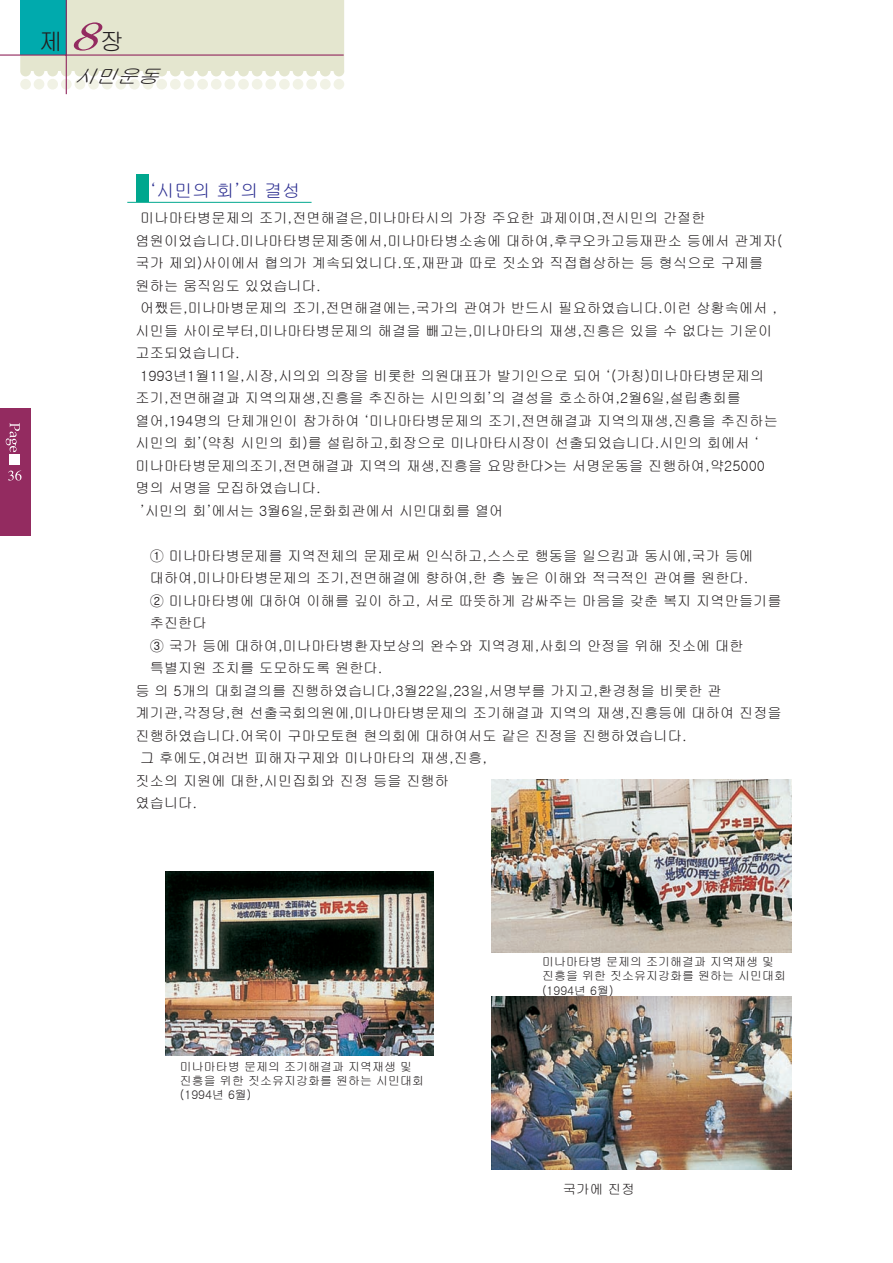
<style>
.page{position:relative;width:893px;height:1263px;background:#fff}
.page>*{position:absolute;margin:0;border:0;box-sizing:border-box;transform-origin:0 0}
.t1{font:24px "Gulim";color:#231f20}
.t2{font:italic 19.05px "Gulim";color:#231f20;scale:1.1 1}
.t3{font:18px "Gulim";color:#2e3092}
.t4{font:14.25px "Gulim";color:#231f20}
.t5{font:13.5px "Gulim";color:#231f20}
.t6{font:12px/14.4px "Gulim";color:#231f20}
</style>
<div class="page">
<div style="left:0;top:409px;width:31px;height:127px;background:#932b60"></div>
<svg style="left:6px;top:423px;width:14px;height:29px"></svg>
<div style="left:9px;top:454px;width:11px;height:10px;background:#fff"></div>
<svg style="left:8px;top:471px;width:13px;height:10px"></svg>
<div style="left:333px;top:79px;width:11px;height:11px;background:#f1f2e5;border-radius:50%"></div>
<div style="left:320px;top:79px;width:10px;height:11px;background:#f1f2e5;border-radius:50%"></div>
<div style="left:306px;top:79px;width:11px;height:11px;background:#f1f2e5;border-radius:50%"></div>
<div style="left:293px;top:79px;width:10px;height:11px;background:#f1f2e5;border-radius:50%"></div>
<div style="left:279px;top:79px;width:11px;height:11px;background:#f1f2e5;border-radius:50%"></div>
<div style="left:265px;top:79px;width:11px;height:11px;background:#f1f2e5;border-radius:50%"></div>
<div style="left:252px;top:79px;width:10px;height:11px;background:#f1f2e5;border-radius:50%"></div>
<div style="left:238px;top:79px;width:11px;height:11px;background:#f1f2e5;border-radius:50%"></div>
<div style="left:224px;top:79px;width:11px;height:11px;background:#f1f2e5;border-radius:50%"></div>
<div style="left:211px;top:79px;width:10px;height:11px;background:#f1f2e5;border-radius:50%"></div>
<div style="left:197px;top:79px;width:11px;height:11px;background:#f1f2e5;border-radius:50%"></div>
<div style="left:184px;top:79px;width:10px;height:11px;background:#f1f2e5;border-radius:50%"></div>
<div style="left:170px;top:79px;width:11px;height:11px;background:#f1f2e5;border-radius:50%"></div>
<div style="left:156px;top:79px;width:11px;height:11px;background:#f1f2e5;border-radius:50%"></div>
<div style="left:143px;top:79px;width:10px;height:11px;background:#f1f2e5;border-radius:50%"></div>
<div style="left:129px;top:79px;width:11px;height:11px;background:#f1f2e5;border-radius:50%"></div>
<div style="left:115px;top:79px;width:11px;height:11px;background:#f1f2e5;border-radius:50%"></div>
<div style="left:102px;top:79px;width:10px;height:11px;background:#f1f2e5;border-radius:50%"></div>
<div style="left:88px;top:79px;width:11px;height:11px;background:#f1f2e5;border-radius:50%"></div>
<div style="left:75px;top:79px;width:10px;height:11px;background:#f1f2e5;border-radius:50%"></div>
<svg style="left:61px;top:79px;width:11px;height:11px"></svg>
<div style="left:47px;top:79px;width:11px;height:11px;background:#f1f2e5;border-radius:50%"></div>
<div style="left:34px;top:79px;width:10px;height:11px;background:#f1f2e5;border-radius:50%"></div>
<div style="left:20px;top:79px;width:11px;height:11px;background:#f1f2e5;border-radius:50%"></div>
<hr style="left:66px;top:0;width:1px;height:94px;background:#932b60">
<hr style="left:0;top:54px;width:344px;height:2px;background:#932b60">
<svg style="left:20px;top:0;width:324px;height:76px;background:#cadbc9"></svg>
<img style="left:491px;top:780px;width:300px;height:173px">
<img style="left:165px;top:871px;width:268px;height:185px">
<img style="left:491px;top:997px;width:300px;height:173px">
<div style="left:136px;top:174px;width:13px;height:28px;background:#00a78e"></div>
<hr style="left:127px;top:202px;width:184px;height:1px;background:#00a78e">
<p class="t1" style="left:39px;top:29px;width:25px">제</p>
<p class="t1" style="left:100px;top:29px;width:25px">장</p>
<p class="t2" style="left:74px;top:66px;width:86px">시민운동</p>
<p class="t3" style="left:150px;top:182px;width:151px">‘시민의 회’의 결성</p>
<p class="t4" style="left:140px;top:211px;width:567px">미나마타병문제의 조기,전면해결은,미나마타시의 가장 주요한 과제이며,전시민의 간절한</p>
<p class="t4" style="left:135px;top:234px;width:648px">염원이었습니다.미나마타병문제중에서,미나마타병소송에 대하여,후쿠오카고등재판소 등에서 관계자(</p>
<p class="t4" style="left:135px;top:256px;width:629px">국가 제외)사이에서 협의가 계속되었니다.또,재판과 따로 짓소와 직접협상하는 등 형식으로 구제를</p>
<p class="t4" style="left:135px;top:279px;width:187px">원하는 움직임도 있었습니다.</p>
<p class="t4" style="left:140px;top:301px;width:638px">어쨌든,미나마병문제의 조기,전면해결에는,국가의 관여가 반드시 필요하였습니다.이런 상황속에서 ,</p>
<p class="t4" style="left:135px;top:324px;width:638px">시민들 사이로부터,미나마타병문제의 해결을 빼고는,미나마타의 재생,진흥은 있을 수 없다는 기운이</p>
<p class="t4" style="left:135px;top:346px;width:106px">고조되었습니다.</p>
<p class="t4" style="left:140px;top:369px;width:625px">1993년1월11일,시장,시의외 의장을 비롯한 의원대표가 발기인으로 되어 ‘(가칭)미나마타병문제의</p>
<p class="t4" style="left:135px;top:391px;width:607px">조기,전면해결과 지역의재생,진흥을 추진하는 시민의회’의 결성을 호소하여,2월6일,설립총회를</p>
<p class="t4" style="left:135px;top:414px;width:644px">열어,194명의 단체개인이 참가하여 ‘미나마타병문제의 조기,전면해결과 지역의재생,진흥을 추진하는</p>
<p class="t4" style="left:135px;top:436px;width:625px">시민의 회’(약칭 시민의 회)를 설립하고,회장으로 미나마타시장이 선출되었습니다.시민의 회에서 ‘</p>
<p class="t4" style="left:135px;top:459px;width:631px">미나마타병문제의조기,전면해결과 지역의 재생,진흥을 요망한다&gt;는 서명운동을 진행하여,약25000</p>
<p class="t4" style="left:135px;top:481px;width:187px">명의 서명을 모집하였습니다.</p>
<p class="t4" style="left:140px;top:504px;width:365px">’시민의 회’에서는 3월6일,문화회관에서 시민대회를 열어</p>
<p class="t4" style="left:150px;top:549px;width:605px">① 미나마타병문제를 지역전체의 문제로써 인식하고,스스로 행동을 일으킴과 동시에,국가 등에</p>
<p class="t4" style="left:150px;top:571px;width:600px">대하여,미나마타병문제의 조기,전면해결에 향하여,한 층 높은 이해와 적극적인 관여를 원한다.</p>
<p class="t4" style="left:150px;top:594px;width:633px">② 미나마타병에 대하여 이해를 깊이 하고, 서로 따뜻하게 감싸주는 마음을 갖춘 복지 지역만들기를</p>
<p class="t4" style="left:150px;top:616px;width:58px">추진한다</p>
<p class="t4" style="left:150px;top:639px;width:595px">③ 국가 등에 대하여,미나마타병환자보상의 완수와 지역경제,사회의 안정을 위해 짓소에 대한</p>
<p class="t4" style="left:150px;top:661px;width:234px">특별지원 조치를 도모하도록 원한다.</p>
<p class="t4" style="left:135px;top:684px;width:587px">등 의 5개의 대회결의를 진행하였습니다,3월22일,23일,서명부를 가지고,환경청을 비롯한 관</p>
<p class="t4" style="left:135px;top:706px;width:648px">계기관,각정당,현 선출국회의원에,미나마타병문제의 조기해결과 지역의 재생,진흥등에 대하여 진정을</p>
<p class="t4" style="left:135px;top:729px;width:552px">진행하였습니다.어욱이 구마모토현 현의회에 대하여서도 같은 진정을 진행하였습니다.</p>
<p class="t4" style="left:140px;top:751px;width:348px">그 후에도,여러번 피해자구제와 미나마타의 재생,진흥,</p>
<p class="t4" style="left:135px;top:774px;width:315px">짓소의 지원에 대한,시민집회와 진정 등을 진행하</p>
<p class="t4" style="left:135px;top:796px;width:63px">였습니다.</p>
<p class="t6" style="left:180px;top:1059px;width:245px">미나마타병 문제의 조기해결과 지역재생 및 진흥을 위한 짓소유지강화를 원하는 시민대회 (1994년 6월)</p>
<p class="t6" style="left:542px;top:955px;width:245px">미나마타병 문제의 조기해결과 지역재생 및 진흥을 위한 짓소유지강화를 원하는 시민대회 (1994년 6월)</p>
<p class="t5" style="left:562px;top:1182px;width:73px">국가에 진정</p>
</div>
